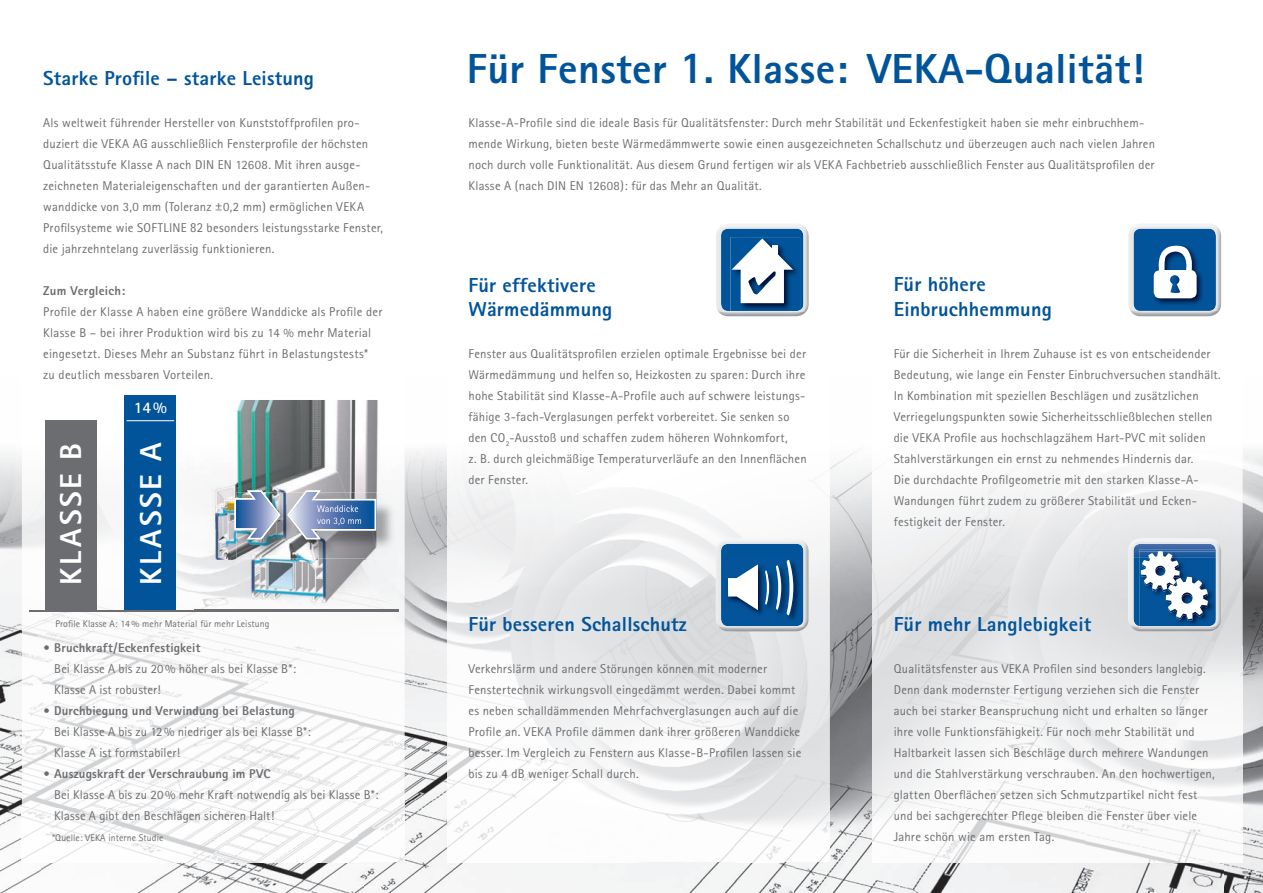
<style>
.page{position:relative;width:1263px;height:893px;background:#fff}
.page>*{position:absolute;margin:0;border:0;box-sizing:border-box;transform-origin:0 0}
.t1{font:800 42px "Rotis Sans Serif";letter-spacing:.01em;color:#01549a}
.t2{font:800 30.3px "Rotis Sans Serif";letter-spacing:.085em;color:#fff}
.t3{font:800 20.25px/24.3px "Rotis Sans Serif";letter-spacing:.01em;color:#01549a}
.t4{font:700 16.2px "Rotis Sans Serif";color:#fff}
.t5{font:12.75px/21px "Rotis Sans Serif";letter-spacing:.015em;color:#6c6d70}
.t6{font:800 12.75px "Rotis Sans Serif";letter-spacing:.01em;color:#6c6d70}
.t7{font:9.75px "Rotis Sans Serif";letter-spacing:.01em;color:#6c6d70}
.t8{font:9.75px/12px "Rotis Sans Serif";color:#fff}
.s1{font-size:13.8px}
.s2{font-size:45.3px}
</style>
<div class="page">
<img style="left:0;top:455px;width:41px;height:438px">
<img style="left:405px;top:451px;width:42px;height:349px">
<img style="left:830px;top:450px;width:42px;height:350px">
<img style="left:1223px;top:452px;width:40px;height:441px">
<img style="left:364px;top:800px;width:106px;height:93px">
<img style="left:793px;top:800px;width:107px;height:93px">
<img style="left:41px;top:862px;width:323px;height:31px">
<div style="left:504px;top:862px;width:289px;height:31px;background:#f4f5f5"></div>
<img style="left:900px;top:862px;width:323px;height:31px">
<img style="left:872px;top:452px;width:370px;height:410px">
<img style="left:447px;top:474px;width:191px;height:388px">
<img style="left:638px;top:538px;width:96px;height:324px">
<img style="left:782px;top:538px;width:48px;height:324px">
<img style="left:734px;top:631px;width:48px;height:231px">
<img style="left:22px;top:395px;width:191px;height:467px">
<img style="left:357px;top:465px;width:48px;height:397px">
<img style="left:213px;top:631px;width:144px;height:231px">
<hr style="left:30px;top:610px;width:369px;height:1px;background:#6c6d70">
<img style="left:1130px;top:311px;width:89px;height:5px">
<img style="left:1128px;top:227px;width:93px;height:84px">
<img style="left:1152px;top:244px;width:52px;height:62px">
<div style="left:1154px;top:270px;width:42px;height:28px;background:#fff;border-radius:6px"></div>
<svg style="left:1155px;top:245px;width:37px;height:48px"></svg>
<img style="left:1132px;top:539px;width:85px;height:3px">
<img style="left:1130px;top:626px;width:89px;height:5px">
<img style="left:1139px;top:627px;width:76px;height:2px">
<img style="left:1128px;top:542px;width:93px;height:84px">
<svg style="left:1139px;top:551px;width:76px;height:76px"></svg>
<img style="left:719px;top:312px;width:87px;height:4px">
<img style="left:716px;top:227px;width:93px;height:85px">
<div style="left:125px;top:395px;width:51px;height:215px;background:#01549a"></div>
<div style="left:46px;top:421px;width:51px;height:189px;background:#6c6d70"></div>
<img style="left:719px;top:539px;width:86px;height:3px">
<img style="left:718px;top:627px;width:88px;height:4px">
<img style="left:716px;top:542px;width:93px;height:85px">
<img style="left:726px;top:558px;width:75px;height:65px">
<svg style="left:728px;top:564px;width:30px;height:46px"></svg>
<svg style="left:765px;top:570px;width:4px;height:35px"></svg>
<svg style="left:776px;top:565px;width:5px;height:45px"></svg>
<svg style="left:787px;top:560px;width:6px;height:55px"></svg>
<img style="left:730px;top:237px;width:70px;height:74px">
<svg style="left:731px;top:238px;width:62px;height:65px"></svg>
<img style="left:195px;top:400px;width:204px;height:213px">
<img style="left:195px;top:610px;width:204px;height:1px">
<img style="left:237px;top:492px;width:158px;height:66px">
<svg style="left:287px;top:490px;width:89px;height:49px;background:#8e9eb8"></svg>
<svg style="left:317px;top:505px;width:42px;height:7px"></svg>
<svg style="left:317px;top:518px;width:45px;height:7px"></svg>
<svg style="left:234px;top:490px;width:46px;height:49px;background:#839bb9"></svg>
<hr style="left:127px;top:420px;width:47px;height:1px;background:#fff">
<h3 class="t3" style="left:43px;top:66px;width:272px">Starke Profile – starke Leistung</h3>
<p class="t5" style="left:43px;top:112px;width:341px">Als weltweit führender Hersteller von Kunststoffprofilen pro&shy;duziert die VEKA AG ausschließlich Fensterprofile der höchsten Qualitätsstufe Klasse A nach DIN EN 12608. Mit ihren ausge&shy;zeichneten Materialeigenschaften und der garantierten Außen&shy;wanddicke von 3,0 mm (Toleranz ±0,2 mm) ermöglichen VEKA Profilsysteme wie SOFTLINE <span class="s1">82</span> besonders leistungsstarke Fenster, die jahrzehntelang zuverlässig funktionieren.</p>
<p class="t6" style="left:43px;top:282px;width:84px">Zum Vergleich:</p>
<p class="t5" style="left:43px;top:301px;width:341px">Profile der Klasse A haben eine größere Wanddicke als Profile der Klasse B – bei ihrer Produktion wird bis zu 14 % mehr Material eingesetzt. Dieses Mehr an Substanz führt in Belastungstests* zu deutlich messbaren Vorteilen.</p>
<p class="t4" style="left:134px;top:397px;width:35px">14 %</p>
<h2 class="t2" style="left:52px;top:585px;width:143px;rotate:-90deg">KLASSE B</h2>
<h2 class="t2" style="left:132px;top:585px;width:145px;rotate:-90deg">KLASSE A</h2>
<p class="t7" style="left:55px;top:618px;width:216px">Profile Klasse A: 14 % mehr Material für mehr Leistung</p>
<p class="t8" style="left:317px;top:503px;width:46px">Wanddicke von 3,0 mm</p>
<p class="t6" style="left:43px;top:640px;width:159px">• Bruchkraft/Eckenfestigkeit</p>
<p class="t5" style="left:54px;top:658px;width:243px">Bei Klasse A bis zu 20 % höher als bei Klasse B*:<br>Klasse A ist robuster!</p>
<p class="t6" style="left:43px;top:702px;width:253px">• Durchbiegung und Verwindung bei Belastung</p>
<p class="t5" style="left:54px;top:721px;width:258px">Bei Klasse A bis zu 12 % niedriger als bei Klasse B*:<br>Klasse A ist formstabiler!</p>
<p class="t6" style="left:43px;top:765px;width:229px">• Auszugskraft der Verschraubung im PVC</p>
<p class="t5" style="left:54px;top:784px;width:326px">Bei Klasse A bis zu 20 % mehr Kraft notwendig als bei Klasse B*:<br>Klasse A gibt den Beschlägen sicheren Halt!</p>
<p class="t7" style="left:52px;top:831px;width:113px">*Quelle: VEKA interne Studie</p>
<h1 class="t1" style="left:467px;top:43px;width:679px">Für Fenster <span class="s2">1</span>. Klasse: VEKA-Qualität!</h1>
<p class="t5" style="left:468px;top:112px;width:688px">Klasse-A-Profile sind die ideale Basis für Qualitätsfenster: Durch mehr Stabilität und Eckenfestigkeit haben sie mehr einbruchhem&shy;mende Wirkung, bieten beste Wärmedämmwerte sowie einen ausgezeichneten Schallschutz und überzeugen auch nach vielen Jahren noch durch volle Funktionalität. Aus diesem Grund fertigen wir als VEKA Fachbetrieb ausschließlich Fenster aus Qualitätsprofilen der Klasse A (nach DIN EN 12608): für das Mehr an Qualität.</p>
<h3 class="t3" style="left:468px;top:273px;width:145px">Für effektivere<br>Wärmedämmung</h3>
<h3 class="t3" style="left:894px;top:272px;width:160px">Für höhere<br>Einbruchhemmung</h3>
<p class="t5" style="left:468px;top:343px;width:340px">Fenster aus Qualitätsprofilen erzielen optimale Ergebnisse bei der Wärmedämmung und helfen so, Heizkosten zu sparen: Durch ihre hohe Stabilität sind Klasse-A-Profile auch auf schwere leistungs&shy;fähige 3-fach-Verglasungen perfekt vorbereitet. Sie senken so den CO<sub>2</sub>-Ausstoß und schaffen zudem höheren Wohnkomfort,<br>z. B. durch gleichmäßige Temperaturverläufe an den Innenflächen der Fenster.</p>
<p class="t5" style="left:894px;top:343px;width:329px">Für die Sicherheit in Ihrem Zuhause ist es von entscheidender Bedeutung, wie lange ein Fenster Einbruchversuchen standhält.<br>In Kombination mit speziellen Beschlägen und zusätzlichen Verriegelungspunkten sowie Sicherheitsschließblechen stellen die VEKA Profile aus hochschlagzähem Hart-PVC mit soliden Stahlverstärkungen ein ernst zu nehmendes Hindernis dar.<br>Die durchdachte Profilgeometrie mit den starken Klasse-A-Wandungen führt zudem zu größerer Stabilität und Ecken&shy;festigkeit der Fenster.</p>
<h3 class="t3" style="left:468px;top:612px;width:220px">Für besseren Schallschutz</h3>
<p class="t5" style="left:468px;top:658px;width:334px">Verkehrslärm und andere Störungen können mit moderner Fenstertechnik wirkungsvoll eingedämmt werden. Dabei kommt es neben schalldämmenden Mehrfachverglasungen auch auf die Profile an. VEKA Profile dämmen dank ihrer größeren Wanddicke besser. Im Vergleich zu Fenstern aus Klasse-B-Profilen lassen sie bis zu 4 dB weniger Schall durch.</p>
<h3 class="t3" style="left:894px;top:612px;width:199px">Für mehr Langlebigkeit</h3>
<p class="t5" style="left:894px;top:658px;width:323px">Qualitätsfenster aus VEKA Profilen sind besonders langlebig.<br>Denn dank modernster Fertigung verziehen sich die Fenster auch bei starker Beanspruchung nicht und erhalten so länger ihre volle Funktionsfähigkeit. Für noch mehr Stabilität und Haltbarkeit lassen sich Beschläge durch mehrere Wandungen und die Stahlverstärkung verschrauben. An den hochwertigen, glatten Oberflächen setzen sich Schmutzpartikel nicht fest und bei sachgerechter Pflege bleiben die Fenster über viele Jahre schön wie am ersten Tag.</p>
</div>
